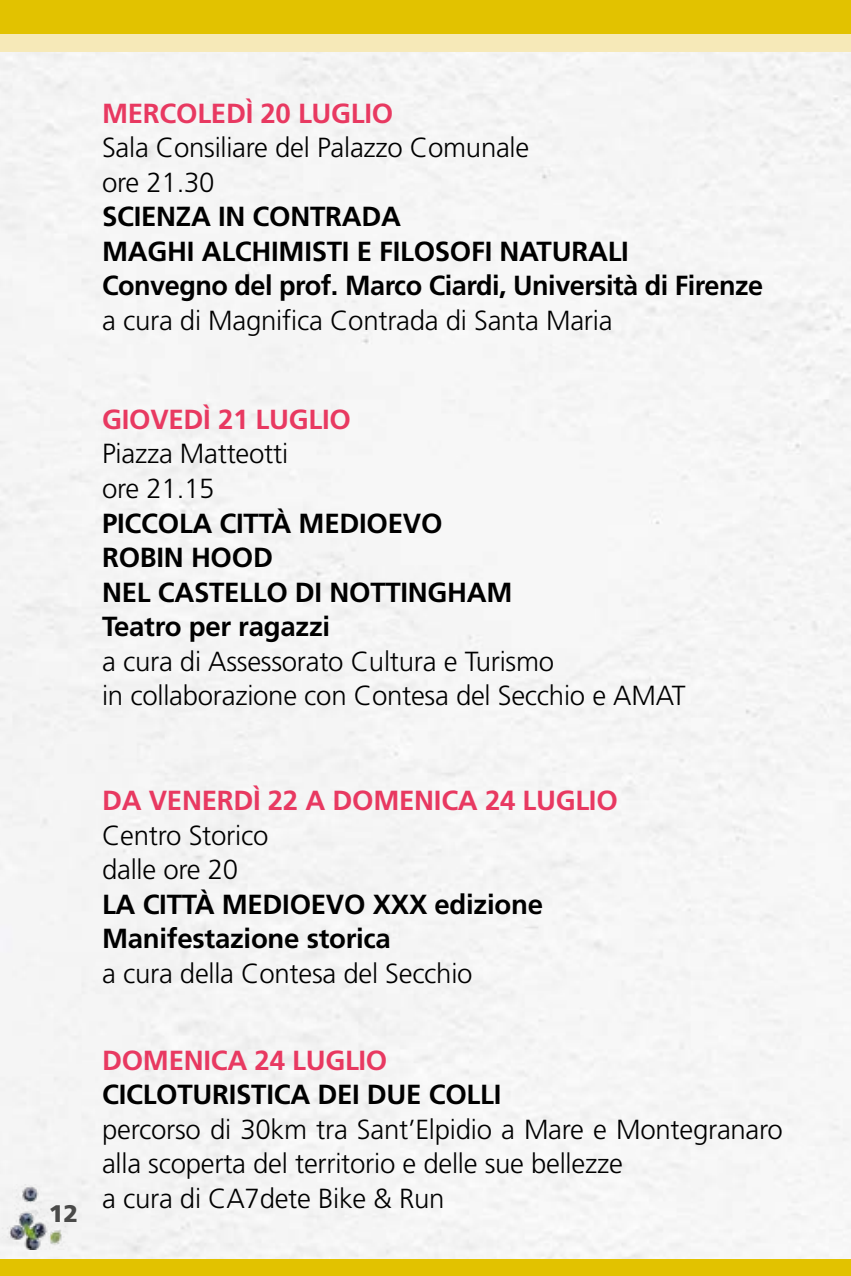
<style>
.page{position:relative;width:851px;height:1276px;background:#fff}
.page>*{position:absolute;margin:0;border:0;box-sizing:border-box;transform-origin:0 0}
.t1{font:300 27.6px/34.5px "Frutiger LT Std";letter-spacing:-.01em;color:#000}
.t2{font:700 27.6px/34.5px "Frutiger LT Std";letter-spacing:-.01em;color:#000}
.t3{font:700 27.6px "Frutiger LT Std";letter-spacing:-.01em;color:#e83961}
.t4{font:900 24px "Frutiger LT Std";color:#4a4a49}
</style>
<div class="page">
<div style="left:0;top:51px;width:850px;height:1208px;background:#f5f5f5"></div>
<div style="left:0;top:0;width:850px;height:34px;background:#e2c200"></div>
<div style="left:0;top:34px;width:850px;height:17px;background:#f6e9b8"></div>
<div style="left:0;top:1259px;width:850px;height:17px;background:#e2c200"></div>
<img style="left:0;top:1184px;width:67px;height:65px">
<p class="t3" style="left:102px;top:97px;width:293px">MERCOLEDÌ 20 LUGLIO</p>
<p class="t1" style="left:102px;top:131px;width:428px">Sala Consiliare del Palazzo Comunale ore 21.30</p>
<p class="t2" style="left:102px;top:200px;width:662px">SCIENZA IN CONTRADA<br>MAGHI ALCHIMISTI E FILOSOFI NATURALI<br>Convegno del prof. Marco Ciardi, Università di Firenze</p>
<p class="t1" style="left:102px;top:303px;width:512px">a cura di Magnifica Contrada di Santa Maria</p>
<p class="t3" style="left:102px;top:403px;width:250px">GIOVEDÌ 21 LUGLIO</p>
<p class="t1" style="left:102px;top:437px;width:187px">Piazza Matteotti ore 21.15</p>
<p class="t2" style="left:102px;top:506px;width:412px">PICCOLA CITTÀ MEDIOEVO<br>ROBIN HOOD<br>NEL CASTELLO DI NOTTINGHAM<br>Teatro per ragazzi</p>
<p class="t1" style="left:102px;top:644px;width:585px">a cura di Assessorato Cultura e Turismo<br>in collaborazione con Contesa del Secchio e AMAT</p>
<p class="t3" style="left:102px;top:784px;width:517px">DA VENERDÌ 22 A DOMENICA 24 LUGLIO</p>
<p class="t1" style="left:102px;top:818px;width:168px">Centro Storico dalle ore 20</p>
<p class="t2" style="left:102px;top:887px;width:442px">LA CITTÀ MEDIOEVO XXX edizione<br>Manifestazione storica</p>
<p class="t1" style="left:102px;top:956px;width:372px">a cura della Contesa del Secchio</p>
<p class="t4" style="left:49px;top:1198px;width:31px">12</p>
<p class="t3" style="left:102px;top:1044px;width:287px">DOMENICA 24 LUGLIO</p>
<p class="t2" style="left:102px;top:1077px;width:400px">CICLOTURISTICA DEI DUE COLLI</p>
<p class="t1" style="left:102px;top:1112px;width:682px">percorso di 30km tra Sant’Elpidio a Mare e Montegranaro alla scoperta del territorio e delle sue bellezze<br>a cura di CA7dete Bike &amp; Run</p>
</div>
